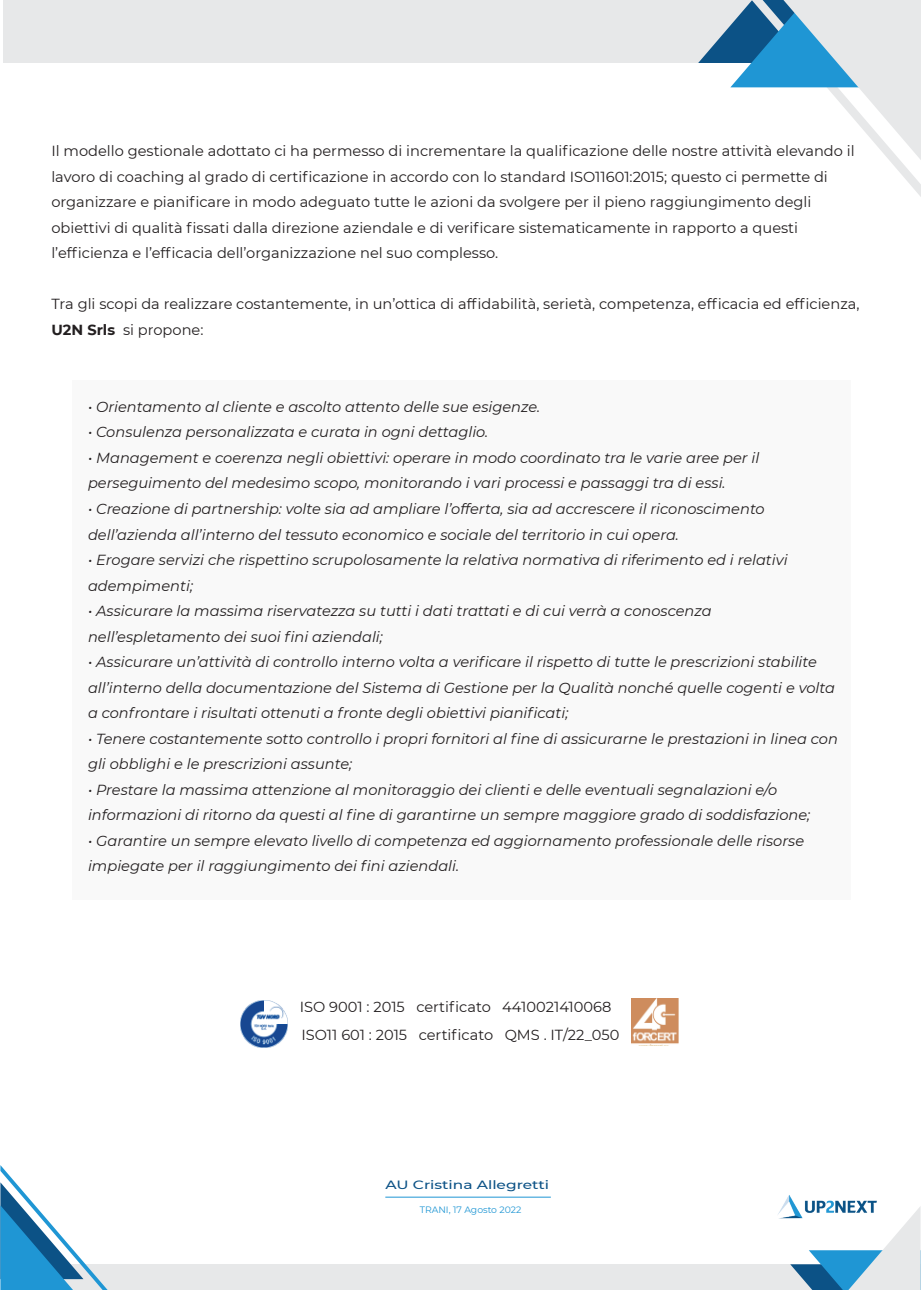
<style>
.page{position:relative;width:921px;height:1290px;background:#fff}
.page>*{position:absolute;margin:0;border:0;box-sizing:border-box;transform-origin:0 0}
.t1{font:italic 14.55px/25.5px "Montserrat";color:#231f20}
.t2{font:14.55px/25.5px "Montserrat";color:#231f20}
.t3{font:500 12px "Montserrat";color:#0c5286;scale:1.28 1}
.t4{font:9.3px "Montserrat";color:#1f96d4}
.s1{font-weight:700}
</style>
<div class="page">
<div style="left:72px;top:380px;width:778px;height:519px;background:#f9f9f9"></div>
<div style="left:4px;top:0;width:916px;height:63px;background:#e7e8e9"></div>
<svg style="left:698px;top:0;width:222px;height:196px"></svg>
<img style="left:631px;top:998px;width:47px;height:48px">
<img style="left:240px;top:1000px;width:48px;height:47px">
<img style="left:778px;top:1195px;width:99px;height:23px">
<hr style="left:385px;top:1196px;width:165px;height:1px;background:#1f96d4">
<div style="left:5px;top:1264px;width:915px;height:26px;background:#e7e8e9"></div>
<svg style="left:790px;top:1205px;width:130px;height:85px"></svg>
<svg style="left:0;top:1165px;width:108px;height:125px"></svg>
<p class="t2" style="left:51px;top:138px;width:804px">Il modello gestionale adottato ci ha permesso di incrementare la qualificazione delle nostre attività elevando il lavoro di coaching al grado di certificazione in accordo con lo standard ISO11601:2015; questo ci permette di organizzare e pianificare in modo adeguato tutte le azioni da svolgere per il pieno raggiungimento degli obiettivi di qualità fissati dalla direzione aziendale e di verificare sistematicamente in rapporto a questi l’efficienza e l’efficacia dell’organizzazione nel suo complesso.</p>
<p class="t2" style="left:51px;top:291px;width:809px">Tra gli scopi da realizzare costantemente, in un’ottica di affidabilità, serietà, competenza, efficacia ed efficienza,<br><span class="s1">U2N Srls</span> si propone:</p>
<p class="t1" style="left:88px;top:393px;width:453px">• Orientamento al cliente e ascolto attento delle sue esigenze.</p>
<p class="t1" style="left:88px;top:419px;width:401px">• Consulenza personalizzata e curata in ogni dettaglio.</p>
<p class="t1" style="left:88px;top:444px;width:672px">• Management e coerenza negli obiettivi: operare in modo coordinato tra le varie aree per il perseguimento del medesimo scopo, monitorando i vari processi e passaggi tra di essi.</p>
<p class="t1" style="left:88px;top:495px;width:678px">• Creazione di partnership: volte sia ad ampliare l’offerta, sia ad accrescere il riconoscimento dell’azienda all’interno del tessuto economico e sociale del territorio in cui opera.</p>
<p class="t1" style="left:88px;top:546px;width:700px">• Erogare servizi che rispettino scrupolosamente la relativa normativa di riferimento ed i relativi adempimenti;</p>
<p class="t1" style="left:88px;top:597px;width:625px">• Assicurare la massima riservatezza su tutti i dati trattati e di cui verrà a conoscenza nell’espletamento dei suoi fini aziendali;</p>
<p class="t1" style="left:88px;top:648px;width:748px">• Assicurare un’attività di controllo interno volta a verificare il rispetto di tutte le prescrizioni stabilite all’interno della documentazione del Sistema di Gestione per la Qualità nonché quelle cogenti e volta a confrontare i risultati ottenuti a fronte degli obiettivi pianificati;</p>
<p class="t1" style="left:88px;top:725px;width:751px">• Tenere costantemente sotto controllo i propri fornitori al fine di assicurarne le prestazioni in linea con gli obblighi e le prescrizioni assunte;</p>
<p class="t1" style="left:88px;top:776px;width:723px">• Prestare la massima attenzione al monitoraggio dei clienti e delle eventuali segnalazioni e/o informazioni di ritorno da questi al fine di garantirne un sempre maggiore grado di soddisfazione;</p>
<p class="t1" style="left:88px;top:827px;width:717px">• Garantire un sempre elevato livello di competenza ed aggiornamento professionale delle risorse impiegate per il raggiungimento dei fini aziendali.</p>
<p class="t2" style="left:300px;top:992px;width:321px;line-height:27.9px">ISO 9001 : 2015 certificato 4410021410068<br>ISO11 601 : 2015 certificato QMS . IT/22_050</p>
<p class="t3" style="left:385px;top:1176px;width:129px">AU Cristina Allegretti</p>
<p class="t4" style="left:419px;top:1203px;width:103px">TRANI, 17 Agosto 2022</p>
</div>
